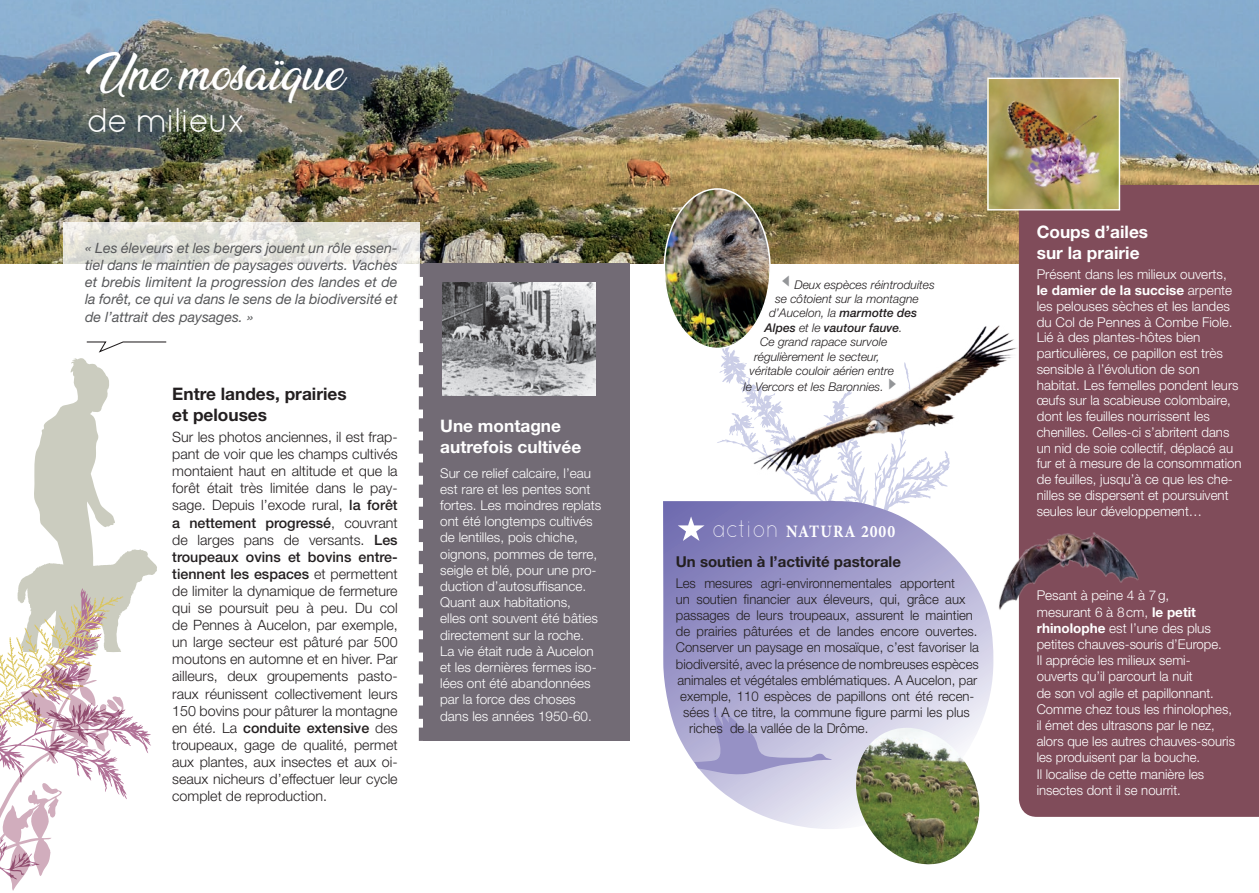
<style>
.page{position:relative;width:1259px;height:893px;background:#fff}
.page>*{position:absolute;margin:0;border:0;box-sizing:border-box;transform-origin:0 0}
.t1{font:43.5px "Ananda";color:#fff}
.t2{font:34.5px "Quicksand";letter-spacing:-.05em;color:#fff}
.t3{font:700 17.4px "Minion Pro";letter-spacing:.06em;color:#fff;scale:.9 1}
.t4{font:700 17.25px/20.7px "Helvetica Neue LT";color:#fff}
.t5{font:700 17.25px/20.7px "Helvetica Neue LT";color:#231f20}
.t6{font:700 15px "Helvetica Neue LT";color:#231f20}
.t7{font:300 14.25px/17.1px "Helvetica Neue LT";color:#231f20;text-align:justify}
.t8{font:italic 14.25px/17.1px "Helvetica Neue LT";color:#57585a;text-align:justify}
.t9{font:300 13.5px/16.2px "Helvetica Neue LT";color:#fff}
.t10{font:300 13.5px "Helvetica Neue LT";color:#231f20}
.t11{font:italic 300 12px "Helvetica Neue LT";color:#231f20}
.t12{font:italic 500 12px "Helvetica Neue LT";color:#231f20}
.s1{font-weight:500}
.s2{font-weight:300}
.s3{font-family:"Quicksand";font-weight:300;font-size:24px}
.s4{font-weight:700}
</style>
<div class="page">
<svg style="left:717px;top:348px;width:231px;height:153px"></svg>
<img style="left:0;top:0;width:1259px;height:264px">
<div style="left:423px;top:264px;width:207px;height:477px;background:#726b75"></div>
<img style="left:443px;top:283px;width:152px;height:112px">
<div style="left:1019px;top:185px;width:240px;height:632px;background:#804c5a"></div>
<img style="left:998px;top:509px;width:149px;height:115px">
<svg style="left:419px;top:264px;width:4px;height:477px"></svg>
<img style="left:664px;top:189px;width:106px;height:159px">
<img style="left:745px;top:319px;width:274px;height:164px">
<img style="left:989px;top:80px;width:129px;height:128px">
<div style="left:987px;top:78px;width:133px;height:132px;border:1px solid #fff"></div>
<svg style="left:663px;top:501px;width:330px;height:328px;background:#b8b5d8"></svg>
<svg style="left:694px;top:707px;width:137px;height:68px;background:#b5b1d6"></svg>
<img style="left:847px;top:728px;width:140px;height:137px">
<svg style="left:678px;top:516px;width:26px;height:25px"></svg>
<svg style="left:64px;top:222px;width:356px;height:127px"></svg>
<svg style="left:0;top:341px;width:167px;height:550px"></svg>
<svg style="left:889px;top:379px;width:7px;height:11px"></svg>
<h1 class="t1" style="left:87px;top:50px;width:258px">Une mosaïque</h1>
<h2 class="t2" style="left:87px;top:100px;width:161px">de milieux</h2>
<p class="t8" style="left:85px;top:239px;width:314px">« Les éleveurs et les bergers jouent un rôle essen&shy;tiel dans le maintien de paysages ouverts. Vaches et brebis limitent la progression des landes et de la forêt, ce qui va dans le sens de la biodiversité et de l’attrait des paysages. »</p>
<p class="t5" style="left:172px;top:383px;width:176px">Entre landes, prairies et pelouses</p>
<p class="t7" style="left:172px;top:428px;width:227px">Sur les photos anciennes, il est frap&shy;pant de voir que les champs cultivés montaient haut en altitude et que la forêt était très limitée dans le pay&shy;sage. Depuis l’exode rural, <span class="s1">la forêt a nettement progressé</span>, couvrant de larges pans de versants. <span class="s1">Les troupeaux ovins et bovins entre&shy;tiennent les espaces</span> et permettent de limiter la dynamique de fermeture qui se poursuit peu à peu. Du col de Pennes à Aucelon, par exemple, un large secteur est pâturé par 500 moutons en automne et en hiver. Par ailleurs, deux groupements pasto&shy;raux réunissent collectivement leurs 150 bovins pour pâturer la montagne en été. La <span class="s1">conduite extensive</span> des troupeaux, gage de qualité, permet aux plantes, aux insectes et aux oi&shy;seaux nicheurs d’effectuer leur cycle complet de reproduction.</p>
<p class="t4" style="left:440px;top:415px;width:143px">Une montagne autrefois cultivée</p>
<p class="t9" style="left:440px;top:464px;width:163px">Sur ce relief calcaire, l’eau est rare et les pentes sont fortes. Les moindres replats ont été longtemps cultivés de lentilles, pois chiche, oignons, pommes de terre, seigle et blé, pour une pro&shy;duction d’autosuffisance.<br>Quant aux habitations,<br>elles ont souvent été bâties directement sur la roche.<br>La vie était rude à Aucelon et les dernières fermes iso&shy;lées ont été abandonnées par la force des choses dans les années 1950-60.</p>
<p class="t11" style="left:794px;top:277px;width:142px">Deux espèces réintroduites</p>
<p class="t11" style="left:775px;top:292px;width:145px">se côtoient sur la montagne</p>
<p class="t11" style="left:769px;top:306px;width:150px">d’Aucelon, la <span class="s1">marmotte des</span></p>
<p class="t12" style="left:764px;top:320px;width:140px">Alpes <span class="s2">et le</span> vautour fauve<span class="s2">.</span></p>
<p class="t11" style="left:760px;top:335px;width:129px">Ce grand rapace survole</p>
<p class="t11" style="left:754px;top:349px;width:127px">régulièrement le secteur,</p>
<p class="t11" style="left:749px;top:364px;width:146px">véritable couloir aérien entre</p>
<p class="t11" style="left:743px;top:379px;width:142px">le Vercors et les Baronnies.</p>
<p class="t3" style="left:713px;top:519px;width:204px"><span class="s3">action</span> NATURA 2000</p>
<p class="t6" style="left:676px;top:552px;width:227px">Un soutien à l’activité pastorale</p>
<p class="t10" style="left:676px;top:575px;width:281px">Les mesures agri-environnementales apportent</p>
<p class="t10" style="left:676px;top:591px;width:291px">un soutien financier aux éleveurs, qui, grâce aux</p>
<p class="t10" style="left:676px;top:607px;width:298px">passages de leurs troupeaux, assurent le maintien</p>
<p class="t10" style="left:676px;top:623px;width:303px">de prairies pâturées et de landes encore ouvertes.</p>
<p class="t10" style="left:676px;top:639px;width:305px">Conserver un paysage en mosaïque, c’est favoriser la</p>
<p class="t10" style="left:676px;top:656px;width:304px">biodiversité, avec la présence de nombreuses espèces</p>
<p class="t10" style="left:677px;top:672px;width:301px">animales et végétales emblématiques. A Aucelon, par</p>
<p class="t10" style="left:680px;top:688px;width:295px">exemple, 110 espèces de papillons ont été recen-</p>
<p class="t10" style="left:683px;top:704px;width:288px">sées ! A ce titre, la commune figure parmi les plus</p>
<p class="t10" style="left:689px;top:720px;width:181px">riches de la vallée de la Drôme.</p>
<p class="t4" style="left:1036px;top:221px;width:113px">Coups d’ailes sur la prairie</p>
<p class="t9" style="left:1036px;top:266px;width:206px;line-height:15.8px">Présent dans les milieux ouverts,<br><span class="s4">le damier de la succise</span> arpente les pelouses sèches et les landes du Col de Pennes à Combe Fiole.<br>Lié à des plantes-hôtes bien particulières, ce papillon est très sensible à l’évolution de son habitat. Les femelles pondent leurs œufs sur la scabieuse colombaire, dont les feuilles nourrissent les chenilles. Celles-ci s’abritent dans un nid de soie collectif, déplacé au fur et à mesure de la consommation de feuilles, jusqu’à ce que les che&shy;nilles se dispersent et poursuivent seules leur développement…</p>
<p class="t9" style="left:1036px;top:587px;width:200px">Pesant à peine 4 à 7g,<br>mesurant 6 à 8cm, <span class="s4">le petit rhinolophe</span> est l’une des plus petites chauves-souris d’Europe.<br>Il apprécie les milieux semi&shy;ouverts qu’il parcourt la nuit<br>de son vol agile et papillonnant.<br>Comme chez tous les rhinolophes, il émet des ultrasons par le nez, alors que les autres chauves-souris les produisent par la bouche.<br>Il localise de cette manière les insectes dont il se nourrit.</p>
</div>
